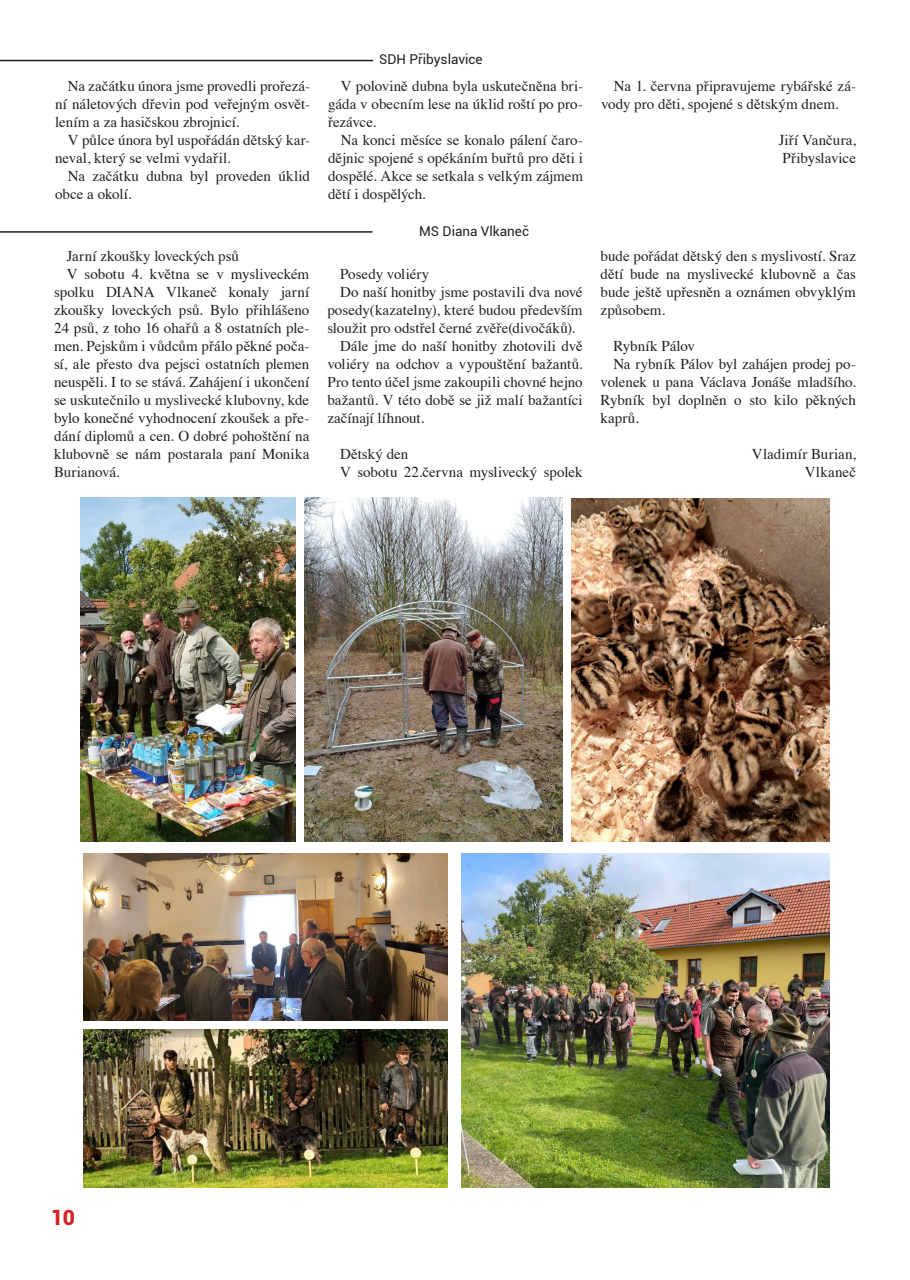
<style>
.page{position:relative;width:910px;height:1280px;background:#fff}
.page>*{position:absolute;margin:0;border:0;box-sizing:border-box;transform-origin:0 0}
.t1{font:900 21px "Roboto";color:#d1232a}
.t2{font:15px/18px "Times";color:#231f20;text-align:justify}
.t3{font:13.5px "Roboto";color:#231f20}
</style>
<div class="page">
<hr style="left:0;top:60px;width:373px;height:1px;background:#231f20">
<hr style="left:0;top:231px;width:373px;height:2px;background:#231f20">
<img style="left:462px;top:854px;width:368px;height:333px">
<img style="left:572px;top:498px;width:258px;height:344px">
<img style="left:84px;top:1029px;width:364px;height:158px">
<img style="left:80px;top:497px;width:215px;height:344px">
<img style="left:84px;top:854px;width:364px;height:166px">
<img style="left:305px;top:497px;width:258px;height:345px">
<p class="t2" style="left:55px;top:75px;width:256px;text-indent:13px">Na začátku února jsme provedli prořezá&shy;ní náletových dřevin pod veřejným osvět&shy;lením a za hasičskou zbrojnicí.</p>
<p class="t2" style="left:55px;top:129px;width:256px;text-indent:13px">V půlce února byl uspořádán dětský kar&shy;neval, který se velmi vydařil.</p>
<p class="t2" style="left:55px;top:165px;width:256px;text-indent:13px">Na začátku dubna byl proveden úklid obce a okolí.</p>
<p class="t3" style="left:379px;top:50px;width:105px">SDH Přibyslavice</p>
<p class="t2" style="left:328px;top:75px;width:256px;text-indent:13px">V polovině dubna byla uskutečněna bri&shy;gáda v obecním lese na úklid roští po pro&shy;řezávce.</p>
<p class="t2" style="left:328px;top:129px;width:256px;text-indent:13px">Na konci měsíce se konalo pálení čaro&shy;dějnic spojené s opékáním buřtů pro děti i dospělé. Akce se setkala s velkým zájmem dětí i dospělých.</p>
<p class="t3" style="left:419px;top:221px;width:111px">MS Diana Vlkaneč</p>
<p class="t2" style="left:67px;top:246px;width:174px">Jarní zkoušky loveckých psů</p>
<p class="t2" style="left:54px;top:264px;width:257px;text-indent:13px">V sobotu 4. května se v mysliveckém spolku DIANA Vlkaneč konaly jarní zkoušky loveckých psů. Bylo přihlášeno 24 psů, z toho 16 ohařů a 8 ostatních ple&shy;men. Pejskům i vůdcům přálo pěkné poča&shy;sí, ale přesto dva pejsci ostatních plemen neuspěli. I to se stává. Zahájení i ukončení se uskutečnilo u myslivecké klubovny, kde bylo konečné vyhodnocení zkoušek a pře&shy;dání diplomů a cen. O dobré pohoštění na klubovně se nám postarala paní Monika Burianová.</p>
<p class="t2" style="left:340px;top:264px;width:91px">Posedy voliéry</p>
<p class="t2" style="left:327px;top:282px;width:257px;text-indent:13px">Do naší honitby jsme postavili dva nové posedy(kazatelny), které budou především sloužit pro odstřel černé zvěře(divočáků).</p>
<p class="t2" style="left:327px;top:336px;width:257px;text-indent:13px">Dále jme do naší honitby zhotovili dvě voliéry na odchov a vypouštění bažantů.<br>Pro tento účel jsme zakoupili chovné hejno bažantů. V této době se již malí bažantíci začínají líhnout.</p>
<p class="t2" style="left:340px;top:444px;width:70px">Dětský den</p>
<p class="t2" style="left:340px;top:462px;width:244px">V sobotu 22.června myslivecký spolek</p>
<p class="t2" style="left:601px;top:75px;width:256px;text-indent:13px">Na 1. června připravujeme rybářské zá&shy;vody pro děti, spojené s dětským dnem.</p>
<p class="t2" style="left:779px;top:129px;width:79px">Jiří Vančura,</p>
<p class="t2" style="left:782px;top:147px;width:75px">Přibyslavice</p>
<p class="t2" style="left:601px;top:246px;width:257px">bude pořádat dětský den s myslivostí. Sraz dětí bude na myslivecké klubovně a čas bude ještě upřesněn a oznámen obvyklým způsobem.</p>
<p class="t2" style="left:613px;top:336px;width:83px">Rybník Pálov</p>
<p class="t2" style="left:601px;top:354px;width:257px;text-indent:13px">Na rybník Pálov byl zahájen prodej po&shy;volenek u pana Václava Jonáše mladšího.<br>Rybník byl doplněn o sto kilo pěkných kaprů.</p>
<p class="t2" style="left:752px;top:444px;width:106px">Vladimír Burian,</p>
<p class="t2" style="left:805px;top:462px;width:53px">Vlkaneč</p>
<p class="t1" style="left:51px;top:1202px;width:26px">10</p>
</div>
